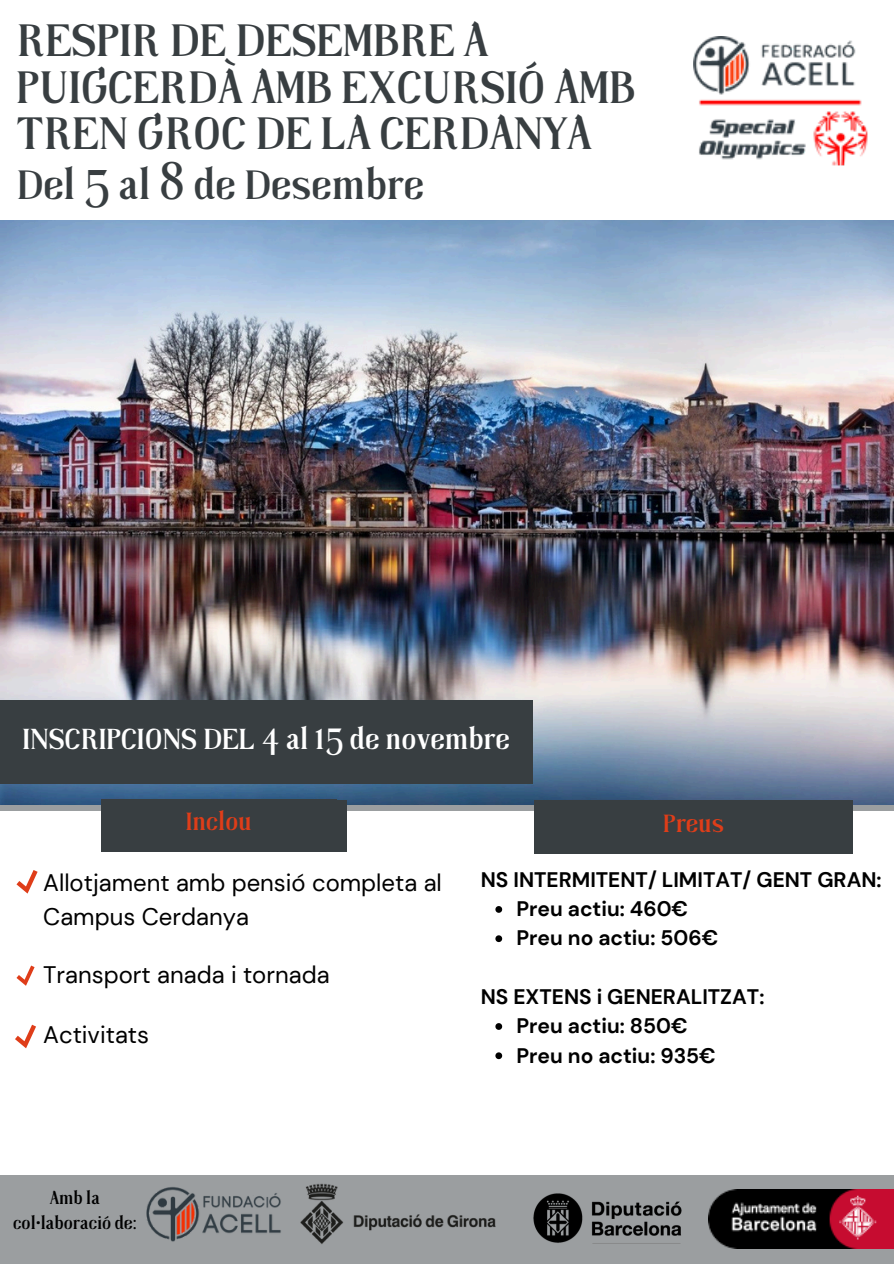
<style>
.page{position:relative;width:894px;height:1264px;background:#fff}
.page>*{position:absolute;margin:0;border:0;box-sizing:border-box;transform-origin:0 0}
.t1{font:700 46.5px/46.2px "Tropikal";color:#383e41}
.t2{font:700 42px "Tropikal";color:#383e41}
.t3{font:700 29.7px "Tropikal";color:#fff}
.t4{font:700 25.5px "Tropikal";color:#df3d19}
.t5{font:23.85px/33.5px "DM Sans";color:#000}
.t6{font:700 21px "DM Sans";color:#000}
.t7{font:700 18px/24.8px "Tropikal";color:#000;text-align:center}
.s1{font-family:"Noto Sans"}
</style>
<div class="page">
<div style="left:0;top:0;width:893px;height:1263px;background:#9b9ea0"></div>
<div style="left:0;top:0;width:893px;height:438px;background:#fff"></div>
<img style="left:0;top:220px;width:893px;height:584px">
<div style="left:0;top:810px;width:893px;height:364px;background:#fff"></div>
<svg style="left:16px;top:870px;width:22px;height:23px"></svg>
<svg style="left:16px;top:965px;width:18px;height:20px"></svg>
<svg style="left:15px;top:1024px;width:21px;height:24px"></svg>
<img style="left:555px;top:1193px;width:127px;height:50px">
<img style="left:298px;top:1174px;width:257px;height:70px">
<div style="left:534px;top:799px;width:318px;height:52px;background:#383e41"></div>
<div style="left:101px;top:799px;width:245px;height:52px;background:#383e41"></div>
<div style="left:534px;top:802px;width:318px;height:52px;background:#383e41"></div>
<div style="left:0;top:700px;width:532px;height:84px;background:#383e41"></div>
<img style="left:708px;top:1189px;width:185px;height:59px">
<img style="left:139px;top:1174px;width:159px;height:68px">
<img style="left:693px;top:37px;width:175px;height:129px">
<svg style="left:495px;top:906px;width:7px;height:6px"></svg>
<svg style="left:495px;top:935px;width:7px;height:7px"></svg>
<svg style="left:495px;top:1023px;width:7px;height:6px"></svg>
<svg style="left:495px;top:1052px;width:7px;height:7px"></svg>
<p class="t1" style="left:16px;top:20px;width:620px">RESPIR DE DESEMBRE A<br>PUIGCERDÀ AMB EXCURSIÓ AMB<br>TREN GROC DE LA CERDANYA</p>
<h4 class="t2" style="left:16px;top:168px;width:409px">Del 5 al 8 de Desembre</h4>
<h5 class="t3" style="left:22px;top:726px;width:489px">INSCRIPCIONS DEL 4 al 15 de novembre</h5>
<p class="t4" style="left:186px;top:810px;width:68px">Inclou</p>
<p class="t4" style="left:663px;top:812px;width:63px">Preus</p>
<p class="t4" style="left:672px;top:812px;width:63px">Preus</p>
<p class="t5" style="left:43px;top:866px;width:400px">Allotjament amb pensió completa al<br>Campus Cerdanya</p>
<h5 class="t5" style="left:43px;top:958px;width:288px">Transport anada i tornada</h5>
<p class="t5" style="left:43px;top:1018px;width:107px">Activitats</p>
<h5 class="t6" style="left:480px;top:866px;width:402px">NS INTERMITENT/ LIMITAT/ GENT GRAN:</h5>
<h6 class="t6" style="left:516px;top:895px;width:173px">Preu actiu: 460€</h6>
<p class="t6" style="left:516px;top:924px;width:203px">Preu no actiu: 506€</p>
<p class="t6" style="left:480px;top:983px;width:285px">NS EXTENS i GENERALITZAT:</p>
<p class="t6" style="left:516px;top:1012px;width:173px">Preu actiu: 850€</p>
<p class="t6" style="left:516px;top:1041px;width:201px">Preu no actiu: 935€</p>
<p class="t7" style="left:13px;top:1186px;width:125px">Amb la col<span class="s1">·</span>laboració de:</p>
</div>
